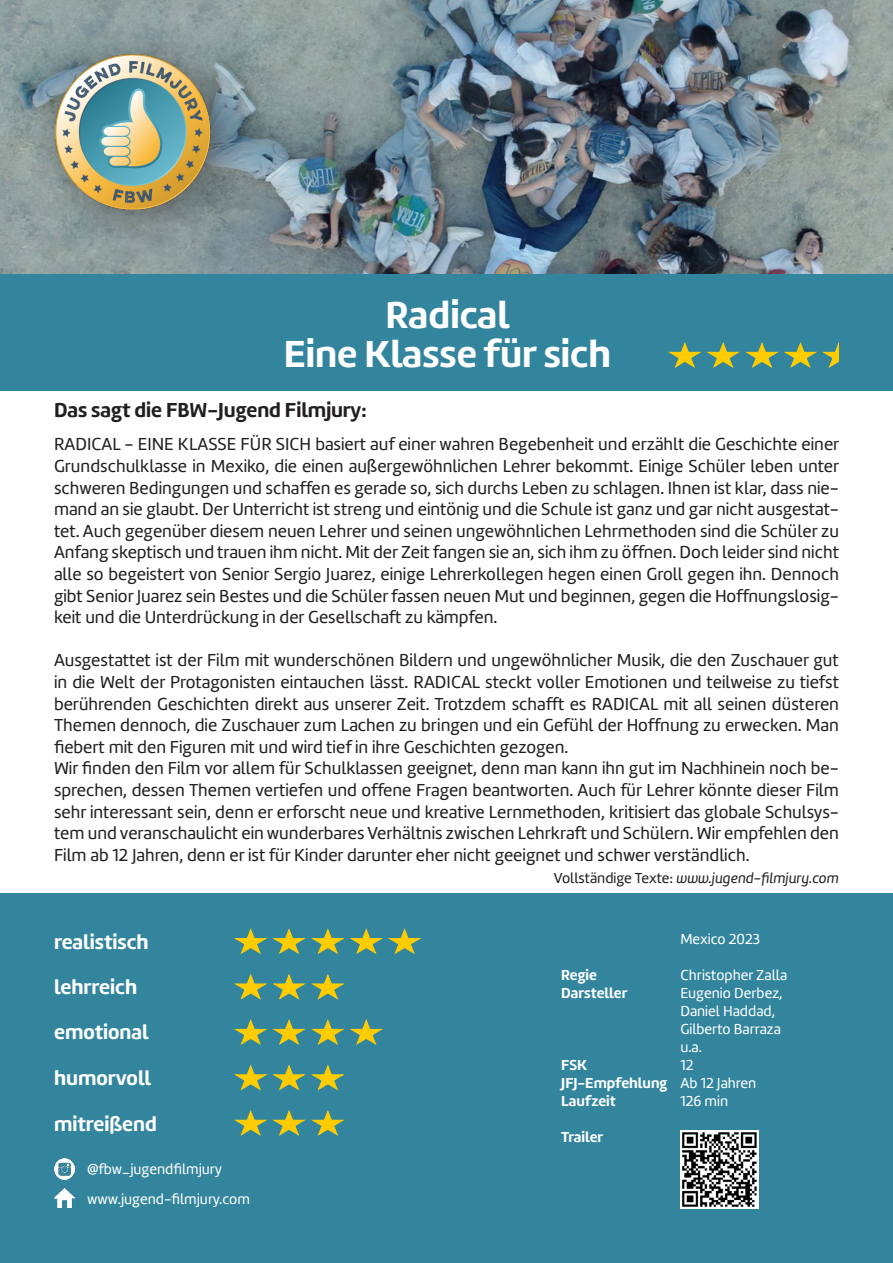
<style>
.page{position:relative;width:893px;height:1263px;background:#fff}
.page>*{position:absolute;margin:0;border:0;box-sizing:border-box;transform-origin:0 0}
.t1{font:39px "Amelia Basic Bold";color:#fff}
.t2{font:21px "Amelia Basic Bold";color:#fff}
.t3{font:21px "Amelia Basic Bold";color:#231f20}
.t4{font:18px/21.6px "Amelia Basic";color:#231f20;text-align:justify}
.t5{font:15px "Amelia Basic";color:#fff}
.t6{font:15px "Amelia Basic Bold";color:#fff}
.t7{font:15px "Amelia Basic Italic";color:#231f20}
.s1{font-family:"Amelia Basic"}
</style>
<div class="page">
<img style="left:0;top:0;width:893px;height:274px">
<div style="left:27px;top:26px;width:228px;height:229px;background:#231f20;opacity:.52"></div>
<img style="left:45px;top:46px;width:174px;height:173px">
<div style="left:0;top:274px;width:893px;height:117px;background:#32859d"></div>
<div style="left:0;top:893px;width:893px;height:370px;background:#32859d"></div>
<svg style="left:234px;top:974px;width:111px;height:26px"></svg>
<svg style="left:234px;top:928px;width:188px;height:26px"></svg>
<svg style="left:234px;top:1019px;width:149px;height:26px"></svg>
<svg style="left:234px;top:1064px;width:111px;height:26px"></svg>
<svg style="left:234px;top:1110px;width:111px;height:26px"></svg>
<img style="left:680px;top:1130px;width:79px;height:79px">
<svg style="left:668px;top:342px;width:171px;height:26px"></svg>
<img style="left:54px;top:1159px;width:20px;height:20px">
<img style="left:54px;top:1189px;width:20px;height:18px">
<p class="t1" style="left:385px;top:292px;width:126px">Radical</p>
<p class="t1" style="left:284px;top:331px;width:329px">Eine Klasse für sich</p>
<p class="t3" style="left:54px;top:397px;width:314px">Das sagt die FBW-Jugend Filmjury:</p>
<p class="t4" style="left:54px;top:434px;width:787px">RADICAL - EINE KLASSE FÜR SICH basiert auf einer wahren Begebenheit und erzählt die Geschichte einer Grundschulklasse in Mexiko, die einen außergewöhnlichen Lehrer bekommt. Einige Schüler leben unter schweren Bedingungen und schaffen es gerade so, sich durchs Leben zu schlagen. Ihnen ist klar, dass nie&shy;mand an sie glaubt. Der Unterricht ist streng und eintönig und die Schule ist ganz und gar nicht ausgestat&shy;tet. Auch gegenüber diesem neuen Lehrer und seinen ungewöhnlichen Lehrmethoden sind die Schüler zu Anfang skeptisch und trauen ihm nicht. Mit der Zeit fangen sie an, sich ihm zu öffnen. Doch leider sind nicht alle so begeistert von Senior Sergio Juarez, einige Lehrerkollegen hegen einen Groll gegen ihn. Dennoch gibt Senior Juarez sein Bestes und die Schüler fassen neuen Mut und beginnen, gegen die Hoffnungslosig&shy;keit und die Unterdrückung in der Gesellschaft zu kämpfen.</p>
<p class="t4" style="left:54px;top:650px;width:786px">Ausgestattet ist der Film mit wunderschönen Bildern und ungewöhnlicher Musik, die den Zuschauer gut in die Welt der Protagonisten eintauchen lässt. RADICAL steckt voller Emotionen und teilweise zu tiefst berührenden Geschichten direkt aus unserer Zeit. Trotzdem schafft es RADICAL mit all seinen düsteren Themen dennoch, die Zuschauer zum Lachen zu bringen und ein Gefühl der Hoffnung zu erwecken. Man fiebert mit den Figuren mit und wird tief in ihre Geschichten gezogen.</p>
<p class="t4" style="left:54px;top:758px;width:786px">Wir finden den Film vor allem für Schulklassen geeignet, denn man kann ihn gut im Nachhinein noch be&shy;sprechen, dessen Themen vertiefen und offene Fragen beantworten. Auch für Lehrer könnte dieser Film sehr interessant sein, denn er erforscht neue und kreative Lernmethoden, kritisiert das globale Schulsys&shy;tem und veranschaulicht ein wunderbares Verhältnis zwischen Lehrkraft und Schülern. Wir empfehlen den Film ab 12 Jahren, denn er ist für Kinder darunter eher nicht geeignet und schwer verständlich.</p>
<p class="t7" style="left:554px;top:869px;width:287px"><span class="s1">Vollständige Texte:</span> www.jugend-filmjury.com</p>
<p class="t2" style="left:54px;top:929px;width:96px">realistisch</p>
<p class="t2" style="left:54px;top:974px;width:85px">lehrreich</p>
<p class="t2" style="left:54px;top:1020px;width:96px">emotional</p>
<p class="t2" style="left:54px;top:1066px;width:99px">humorvoll</p>
<p class="t2" style="left:54px;top:1111px;width:104px">mitreißend</p>
<p class="t5" style="left:87px;top:1160px;width:136px">@fbw_jugendfilmjury</p>
<p class="t5" style="left:87px;top:1190px;width:164px">www.jugend-filmjury.com</p>
<p class="t6" style="left:561px;top:966px;width:37px">Regie</p>
<p class="t6" style="left:561px;top:984px;width:68px">Darsteller</p>
<p class="t6" style="left:561px;top:1056px;width:27px">FSK</p>
<p class="t6" style="left:561px;top:1074px;width:107px">JFJ-Empfehlung</p>
<p class="t6" style="left:561px;top:1092px;width:56px">Laufzeit</p>
<p class="t6" style="left:561px;top:1128px;width:44px">Trailer</p>
<p class="t5" style="left:680px;top:930px;width:81px">Mexico 2023</p>
<p class="t5" style="left:680px;top:966px;width:108px">Christopher Zalla</p>
<p class="t5" style="left:680px;top:984px;width:104px">Eugenio Derbez,</p>
<p class="t5" style="left:680px;top:1002px;width:96px">Daniel Haddad,</p>
<p class="t5" style="left:680px;top:1020px;width:102px">Gilberto Barraza</p>
<p class="t5" style="left:680px;top:1038px;width:23px">u.a.</p>
<p class="t5" style="left:680px;top:1056px;width:15px">12</p>
<p class="t5" style="left:680px;top:1074px;width:77px">Ab 12 Jahren</p>
<p class="t5" style="left:680px;top:1092px;width:49px">126 min</p>
</div>
